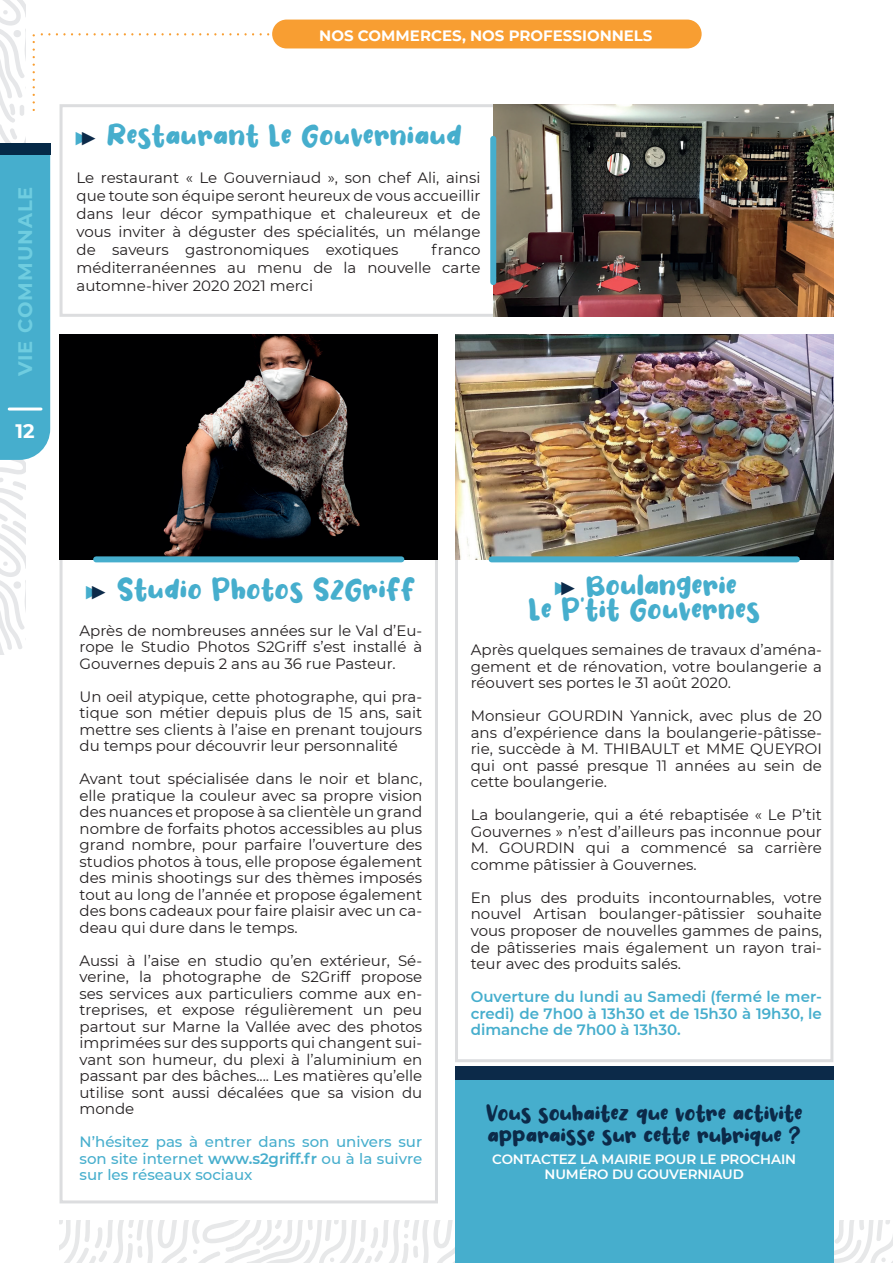
<style>
.page{position:relative;width:893px;height:1263px;background:#fff}
.page>*{position:absolute;margin:0;border:0;box-sizing:border-box;transform-origin:0 0}
.t1{font:31.5px/24px "Wash Your Hand";color:#46aecd;text-align:center}
.t2{font:24px/22.5px "Wash Your Hand";letter-spacing:-.01em;color:#0c2a49}
.t3{font:700 19.5px "Montserrat";letter-spacing:.05em;color:#6fcde0}
.t4{font:700 19.5px "Montserrat";color:#fff}
.t5{font:15px/16.5px "Montserrat";color:#231f20;text-align:justify}
.t6{font:500 15px/16.5px "Montserrat";color:#46aecd;text-align:justify}
.t7{font:600 15px/16.5px "Montserrat";color:#46aecd;text-align:justify}
.t8{font:700 15px "Montserrat";color:#fff}
.t9{font:600 13.5px/15px "Montserrat";letter-spacing:-.01em;color:#fff;text-align:center}
.s1{font-family:"Montserrat";font-weight:300}
.s2{font-family:"Montserrat";font-weight:300;color:#0c2a49}
.s3{font-weight:600}
</style>
<div class="page">
<svg style="left:60px;top:1220px;width:833px;height:43px"></svg>
<div style="left:455px;top:555px;width:378px;height:507px;border:3px solid #dcdddf"></div>
<div style="left:60px;top:555px;width:378px;height:648px;border:3px solid #dcdddf"></div>
<img style="left:60px;top:335px;width:378px;height:224px">
<img style="left:455px;top:335px;width:378px;height:224px">
<div style="left:60px;top:104px;width:773px;height:213px;border:3px solid #dcdddf"></div>
<img style="left:493px;top:104px;width:340px;height:213px">
<div style="left:455px;top:1073px;width:378px;height:190px;background:#46aecd"></div>
<div style="left:455px;top:1066px;width:378px;height:14px;background:#0c2a49"></div>
<div style="left:96px;top:556px;width:305px;height:6px;background:#46aecd"></div>
<div style="left:492px;top:556px;width:305px;height:6px;background:#46aecd"></div>
<div style="left:490px;top:139px;width:6px;height:143px;background:#46aecd"></div>
<svg style="left:56px;top:33px;width:17px;height:2px"></svg>
<svg style="left:139px;top:33px;width:32px;height:2px"></svg>
<svg style="left:222px;top:33px;width:32px;height:2px"></svg>
<div style="left:272px;top:20px;width:430px;height:28px;background:#f89e32;border-radius:14px"></div>
<svg style="left:0;top:0;width:50px;height:655px"></svg>
<hr style="left:9px;top:407px;width:32px;height:3px;background:#fff">
<div style="left:0;top:144px;width:50px;height:11px;background:#052947"></div>
<h3 class="t3" style="left:11px;top:376px;width:191px;rotate:-90deg">VIE COMMUNALE</h3>
<h3 class="t4" style="left:16px;top:417px;width:21px">12</h3>
<p class="t8" style="left:319px;top:25px;width:335px">NOS COMMERCES, NOS PROFESSIONNELS</p>
<h1 class="t1" style="left:72px;top:124px;width:391px"><span class="s1">▶</span><span class="s2">▶</span> Restaurant Le Gouverniaud</h1>
<p class="t5" style="left:77px;top:169px;width:405px;line-height:18px">Le restaurant « Le Gouverniaud », son chef Ali, ainsi que toute son équipe seront heureux de vous accueillir dans leur décor sympathique et chaleureux et de vous inviter à déguster des spécialités, un mélange de saveurs gastronomiques exotiques</p>
<p class="t5" style="left:77px;top:241px;width:405px;line-height:18px;text-indent:355px">franco méditerranéennes au menu de la nouvelle carte automne-hiver 2020 2021 merci</p>
<h1 class="t1" style="left:82px;top:578px;width:334px"><span class="s1">▶</span><span class="s2">▶</span> Studio Photos S2Griff</h1>
<p class="t5" style="left:80px;top:622px;width:344px">Après de nombreuses années sur le Val d’Eu&shy;rope le Studio Photos S2Griff s’est installé à Gouvernes depuis 2 ans au 36 rue Pasteur.</p>
<p class="t5" style="left:80px;top:688px;width:344px">Un oeil atypique, cette photographe, qui pra&shy;tique son métier depuis plus de 15 ans, sait mettre ses clients à l’aise en prenant toujours du temps pour découvrir leur personnalité</p>
<p class="t5" style="left:80px;top:770px;width:344px">Avant tout spécialisée dans le noir et blanc, elle pratique la couleur avec sa propre vision des nuances et propose à sa clientèle un grand nombre de forfaits photos accessibles au plus grand nombre, pour parfaire l’ouverture des studios photos à tous, elle propose également des minis shootings sur des thèmes imposés tout au long de l’année et propose également des bons cadeaux pour faire plaisir avec un ca&shy;deau qui dure dans le temps.</p>
<p class="t5" style="left:80px;top:952px;width:344px">Aussi à l’aise en studio qu’en extérieur, Sé&shy;verine, la photographe de S2Griff propose ses services aux particuliers comme aux en&shy;treprises, et expose régulièrement un peu partout sur Marne la Vallée avec des photos imprimées sur des supports qui changent sui&shy;vant son humeur, du plexi à l’aluminium en passant par des bâches.... Les matières qu’elle utilise sont aussi décalées que sa vision du monde</p>
<p class="t6" style="left:80px;top:1133px;width:344px">N’hésitez pas à entrer dans son univers sur son site internet <span class="s3">www.s2griff.fr</span> ou à la suivre sur les réseaux sociaux</p>
<h1 class="t1" style="left:528px;top:574px;width:233px"><span class="s1">▶</span><span class="s2">▶</span> Boulangerie<br>Le P’tit Gouvernes</h1>
<p class="t5" style="left:471px;top:641px;width:353px">Après quelques semaines de travaux d’aména&shy;gement et de rénovation, votre boulangerie a réouvert ses portes le 31 août 2020.</p>
<p class="t5" style="left:471px;top:707px;width:353px">Monsieur GOURDIN Yannick, avec plus de 20 ans d’expérience dans la boulangerie-pâtisse&shy;rie, succède à M. THIBAULT et MME QUEYROI qui ont passé presque 11 années au sein de cette boulangerie.</p>
<p class="t5" style="left:471px;top:806px;width:353px">La boulangerie, qui a été rebaptisée « Le P’tit Gouvernes » n’est d’ailleurs pas inconnue pour M. GOURDIN qui a commencé sa carrière comme pâtissier à Gouvernes.</p>
<p class="t5" style="left:471px;top:889px;width:353px">En plus des produits incontournables, votre nouvel Artisan boulanger-pâtissier souhaite vous proposer de nouvelles gammes de pains, de pâtisseries mais également un rayon trai&shy;teur avec des produits salés.</p>
<p class="t7" style="left:471px;top:988px;width:353px">Ouverture du lundi au Samedi (fermé le mer&shy;credi) de 7h00 à 13h30 et de 15h30 à 19h30, le dimanche de 7h00 à 13h30.</p>
<h2 class="t2" style="left:486px;top:1102px;width:318px">Vous souhaitez que votre activite apparaisse sur cette rubrique ?</h2>
<p class="t9" style="left:492px;top:1151px;width:305px">CONTACTEZ LA MAIRIE POUR LE PROCHAIN<br>NUMÉRO DU GOUVERNIAUD</p>
</div>
